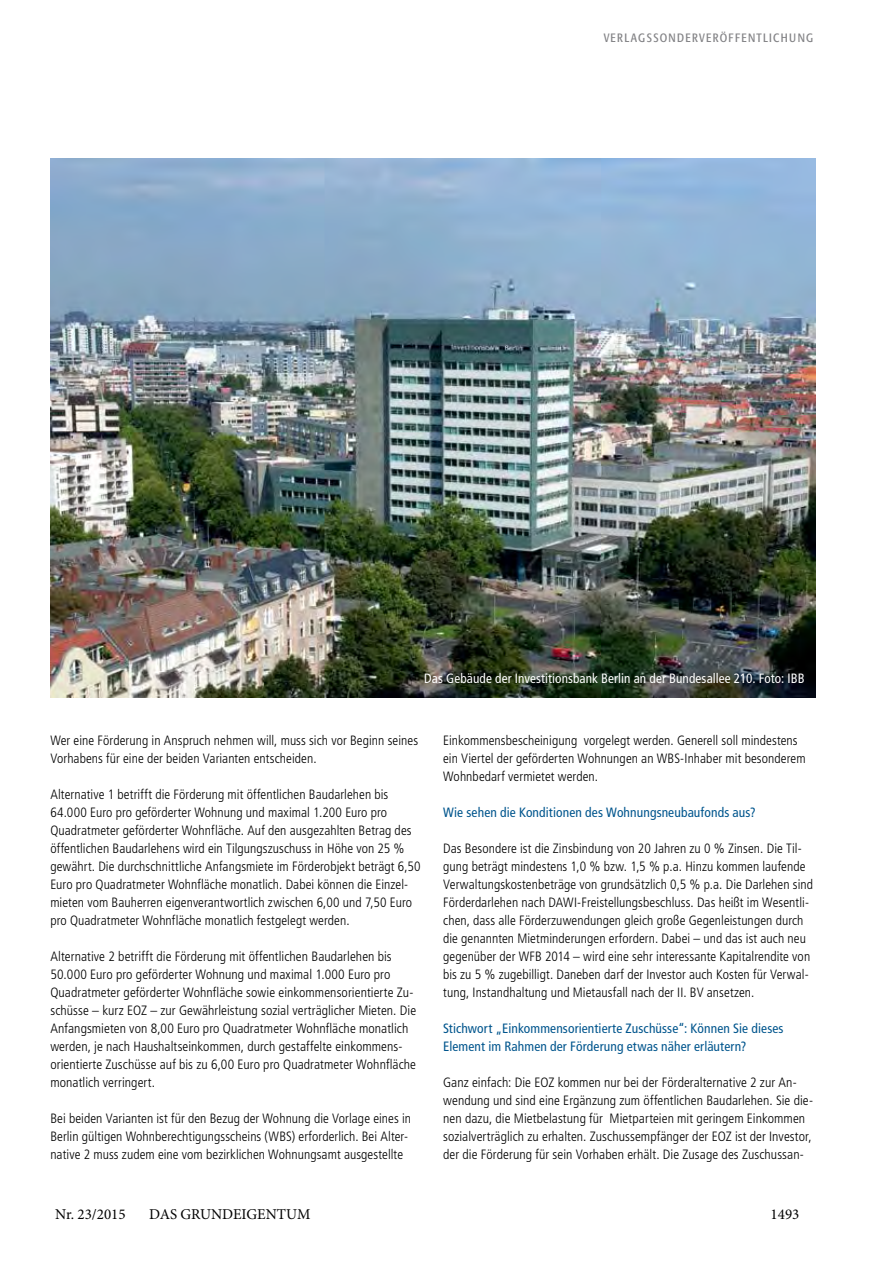
<style>
.page{position:relative;width:893px;height:1263px;background:#fff}
.page>*{position:absolute;margin:0;border:0;box-sizing:border-box;transform-origin:0 0}
.t1{font:15px "Minion Pro";color:#000}
.t2{font:300 condensed 13.5px/18px "Frutiger LT Std";letter-spacing:.005em;color:#000}
.t3{font:condensed 13.5px/18px "Frutiger LT";letter-spacing:.01em;color:#00558d}
.t4{font:condensed 13.5px "Frutiger LT Std";letter-spacing:.01em;color:#fff}
.t5{font:12px "Tn T Form Condensed BSK";letter-spacing:.11em;color:#838386}
</style>
<div class="page">
<img style="left:51px;top:158px;width:765px;height:539px">
<p class="t5" style="left:604px;top:31px;width:211px">VERLAGSSONDERVERÖFFENTLICHUNG</p>
<p class="t4" style="left:424px;top:671px;width:382px">Das Gebäude der Investitionsbank Berlin an der Bundesallee 210. Foto: IBB</p>
<p class="t2" style="left:50px;top:732px;width:369px">Wer eine Förderung in Anspruch nehmen will, muss sich vor Beginn seines<br>Vorhabens für eine der beiden Varianten entscheiden.</p>
<p class="t2" style="left:50px;top:786px;width:372px">Alternative 1 betrifft die Förderung mit öffentlichen Baudarlehen bis 64.000 Euro pro geförderter Wohnung und maximal 1.200 Euro pro Quadratmeter geförderter Wohnfläche. Auf den ausgezahlten Betrag des öffentlichen Baudarlehens wird ein Tilgungszuschuss in Höhe von 25 % gewährt. Die durchschnittliche Anfangsmiete im Förderobjekt beträgt 6,50<br>Euro pro Quadratmeter Wohnfläche monatlich. Dabei können die Einzel&shy;mieten vom Bauherren eigenverantwortlich zwischen 6,00 und 7,50 Euro pro Quadratmeter Wohnfläche monatlich festgelegt werden.</p>
<p class="t2" style="left:50px;top:948px;width:367px">Alternative 2 betrifft die Förderung mit öffentlichen Baudarlehen bis 50.000 Euro pro geförderter Wohnung und maximal 1.000 Euro pro Quadratmeter geförderter Wohnfläche sowie einkommensorientierte Zu&shy;schüsse – kurz EOZ – zur Gewährleistung sozial verträglicher Mieten. Die Anfangsmieten von 8,00 Euro pro Quadratmeter Wohnfläche monatlich werden, je nach Haushaltseinkommen, durch gestaffelte einkommens&shy;orientierte Zuschüsse auf bis zu 6,00 Euro pro Quadratmeter Wohnfläche monatlich verringert.</p>
<p class="t2" style="left:50px;top:1110px;width:362px">Bei beiden Varianten ist für den Bezug der Wohnung die Vorlage eines in<br>Berlin gültigen Wohnberechtigungsscheins (WBS) erforderlich. Bei Alter&shy;native 2 muss zudem eine vom bezirklichen Wohnungsamt ausgestellte</p>
<p class="t2" style="left:443px;top:732px;width:364px">Einkommensbescheinigung vorgelegt werden. Generell soll mindestens ein Viertel der geförderten Wohnungen an WBS-Inhaber mit besonderem<br>Wohnbedarf vermietet werden.</p>
<p class="t3" style="left:443px;top:804px;width:314px">Wie sehen die Konditionen des Wohnungsneubaufonds aus?</p>
<p class="t2" style="left:443px;top:840px;width:371px">Das Besondere ist die Zinsbindung von 20 Jahren zu 0 % Zinsen. Die Til&shy;gung beträgt mindestens 1,0 % bzw. 1,5 % p.a. Hinzu kommen laufende Verwaltungskostenbeträge von grundsätzlich 0,5 % p.a. Die Darlehen sind Förderdarlehen nach DAWI-Freistellungsbeschluss. Das heißt im Wesentli&shy;chen, dass alle Förderzuwendungen gleich große Gegenleistungen durch die genannten Mietminderungen erfordern. Dabei – und das ist auch neu gegenüber der WFB 2014 – wird eine sehr interessante Kapitalrendite von bis zu 5 % zugebilligt. Daneben darf der Investor auch Kosten für Verwal&shy;tung, Instandhaltung und Mietausfall nach der II. BV ansetzen.</p>
<p class="t3" style="left:443px;top:1020px;width:342px">Stichwort „Einkommensorientierte Zuschüsse“: Können Sie dieses<br>Element im Rahmen der Förderung etwas näher erläutern?</p>
<p class="t2" style="left:443px;top:1074px;width:371px">Ganz einfach: Die EOZ kommen nur bei der Förderalternative 2 zur An&shy;wendung und sind eine Ergänzung zum öffentlichen Baudarlehen. Sie die&shy;nen dazu, die Mietbelastung für Mietparteien mit geringem Einkommen sozialverträglich zu erhalten. Zuschussempfänger der EOZ ist der Investor, der die Förderung für sein Vorhaben erhält. Die Zusage des Zuschussan-</p>
<p class="t1" style="left:55px;top:1204px;width:72px">Nr. 23/2015</p>
<p class="t1" style="left:149px;top:1204px;width:163px">DAS GRUNDEIGENTUM</p>
<p class="t1" style="left:771px;top:1204px;width:30px">1493</p>
</div>
